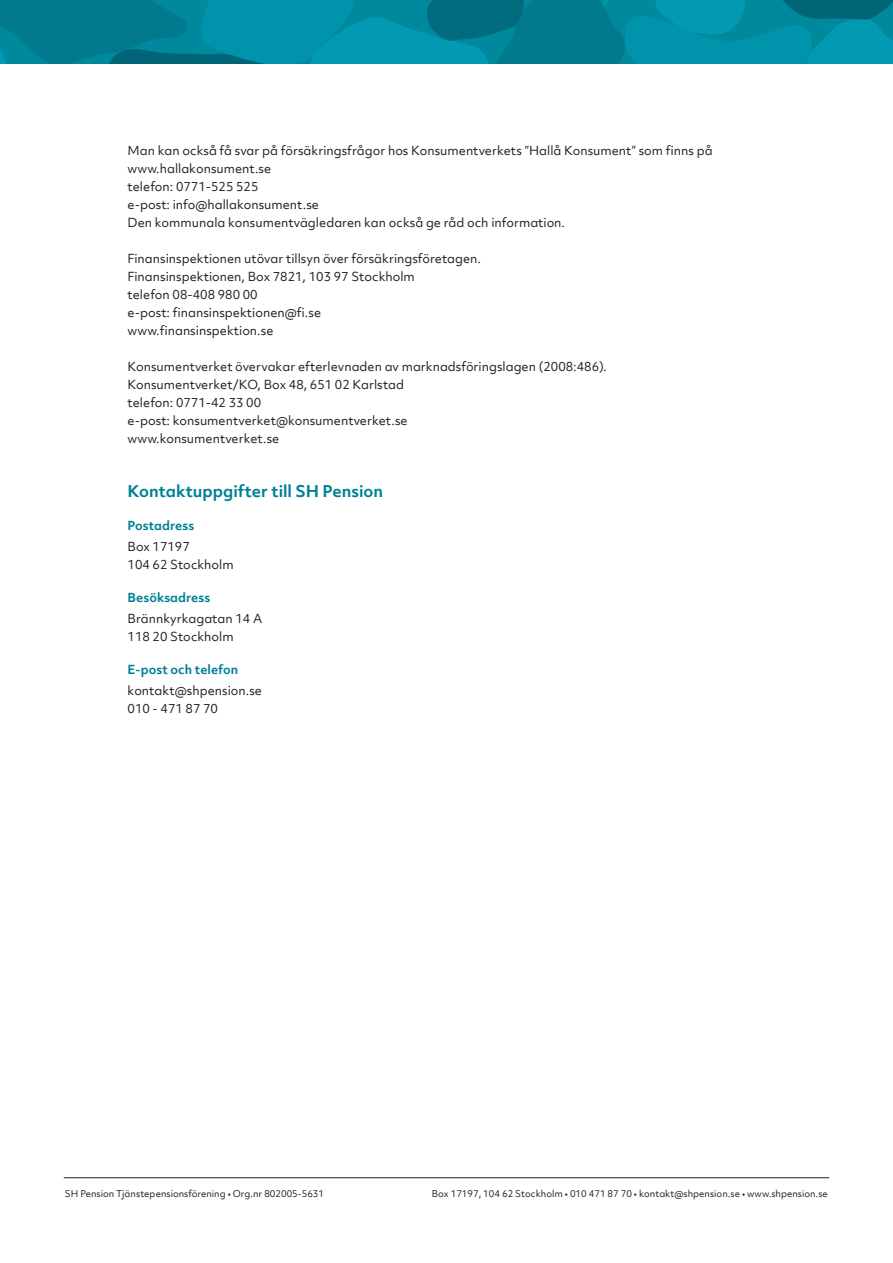
<style>
.page{position:relative;width:893px;height:1263px;background:#fff}
.page>*{position:absolute;margin:0;border:0;box-sizing:border-box;transform-origin:0 0}
.Brödtext_8_12_pkt_vänsterjusterad{font:700 15.6px "Objektiv Mk 2";color:#008195}
.Brödtext_8_12_pkt_vänsterjusterad-2{font:12px/18px "Objektiv Mk 2";color:#231f20}
.Brödtext_8_12_pkt_vänsterjusterad-3{font:700 12px "Objektiv Mk 2";color:#008195}
.t1{font:9px "Objektiv Mk 2";color:#231f20}
</style>
<div class="page">
<svg style="left:0;top:0;width:893px;height:64px"></svg>
<hr style="left:64px;top:1177px;width:765px;height:1px;background:#231f20">
<p class="Brödtext_8_12_pkt_vänsterjusterad-2" style="left:128px;top:142px;width:587px">Man kan också få svar på försäkringsfrågor hos Konsumentverkets ”Hallå Konsument” som finns på</p>
<p class="Brödtext_8_12_pkt_vänsterjusterad-2" style="left:128px;top:160px;width:193px">www.hallakonsument.se telefon: 0771-525 525<br>e-post: info@hallakonsument.se</p>
<p class="Brödtext_8_12_pkt_vänsterjusterad-2" style="left:128px;top:214px;width:439px">Den kommunala konsumentvägledaren kan också ge råd och information.</p>
<p class="Brödtext_8_12_pkt_vänsterjusterad-2" style="left:128px;top:250px;width:355px">Finansinspektionen utövar tillsyn över försäkringsföretagen.</p>
<p class="Brödtext_8_12_pkt_vänsterjusterad-2" style="left:128px;top:268px;width:289px">Finansinspektionen, Box 7821, 103 97 Stockholm</p>
<p class="Brödtext_8_12_pkt_vänsterjusterad-2" style="left:128px;top:286px;width:132px">telefon 08-408 980 00</p>
<p class="Brödtext_8_12_pkt_vänsterjusterad-2" style="left:128px;top:304px;width:195px">e-post: finansinspektionen@fi.se www.finansinspektion.se</p>
<p class="Brödtext_8_12_pkt_vänsterjusterad-2" style="left:128px;top:358px;width:481px">Konsumentverket övervakar efterlevnaden av marknadsföringslagen (2008:486).</p>
<p class="Brödtext_8_12_pkt_vänsterjusterad-2" style="left:128px;top:376px;width:278px">Konsumentverket/KO, Box 48, 651 02 Karlstad</p>
<p class="Brödtext_8_12_pkt_vänsterjusterad-2" style="left:128px;top:394px;width:282px">telefon: 0771-42 33 00<br>e-post: konsumentverket@konsumentverket.se</p>
<p class="Brödtext_8_12_pkt_vänsterjusterad-2" style="left:128px;top:430px;width:153px">www.konsumentverket.se</p>
<p class="Brödtext_8_12_pkt_vänsterjusterad" style="left:128px;top:480px;width:257px">Kontaktuppgifter till SH Pension</p>
<p class="Brödtext_8_12_pkt_vänsterjusterad-3" style="left:128px;top:517px;width:68px">Postadress</p>
<p class="Brödtext_8_12_pkt_vänsterjusterad-2" style="left:128px;top:538px;width:64px">Box 17197</p>
<p class="Brödtext_8_12_pkt_vänsterjusterad-2" style="left:128px;top:556px;width:108px">104 62 Stockholm</p>
<p class="Brödtext_8_12_pkt_vänsterjusterad-3" style="left:128px;top:589px;width:84px">Besöksadress</p>
<p class="Brödtext_8_12_pkt_vänsterjusterad-2" style="left:128px;top:610px;width:136px">Brännkyrkagatan 14 A</p>
<p class="Brödtext_8_12_pkt_vänsterjusterad-2" style="left:128px;top:628px;width:108px">118 20 Stockholm</p>
<p class="Brödtext_8_12_pkt_vänsterjusterad-3" style="left:128px;top:661px;width:112px">E-post och telefon</p>
<p class="Brödtext_8_12_pkt_vänsterjusterad-2" style="left:128px;top:682px;width:136px">kontakt@shpension.se</p>
<p class="Brödtext_8_12_pkt_vänsterjusterad-2" style="left:128px;top:700px;width:92px">010 - 471 87 70</p>
<p class="t1" style="left:65px;top:1187px;width:261px">SH Pension Tjänstepensionsförening • Org.nr 802005-5631</p>
<p class="t1" style="left:432px;top:1187px;width:397px">Box 17197, 104 62 Stockholm • 010 471 87 70 • kontakt@shpension.se • www.shpension.se</p>
</div>
